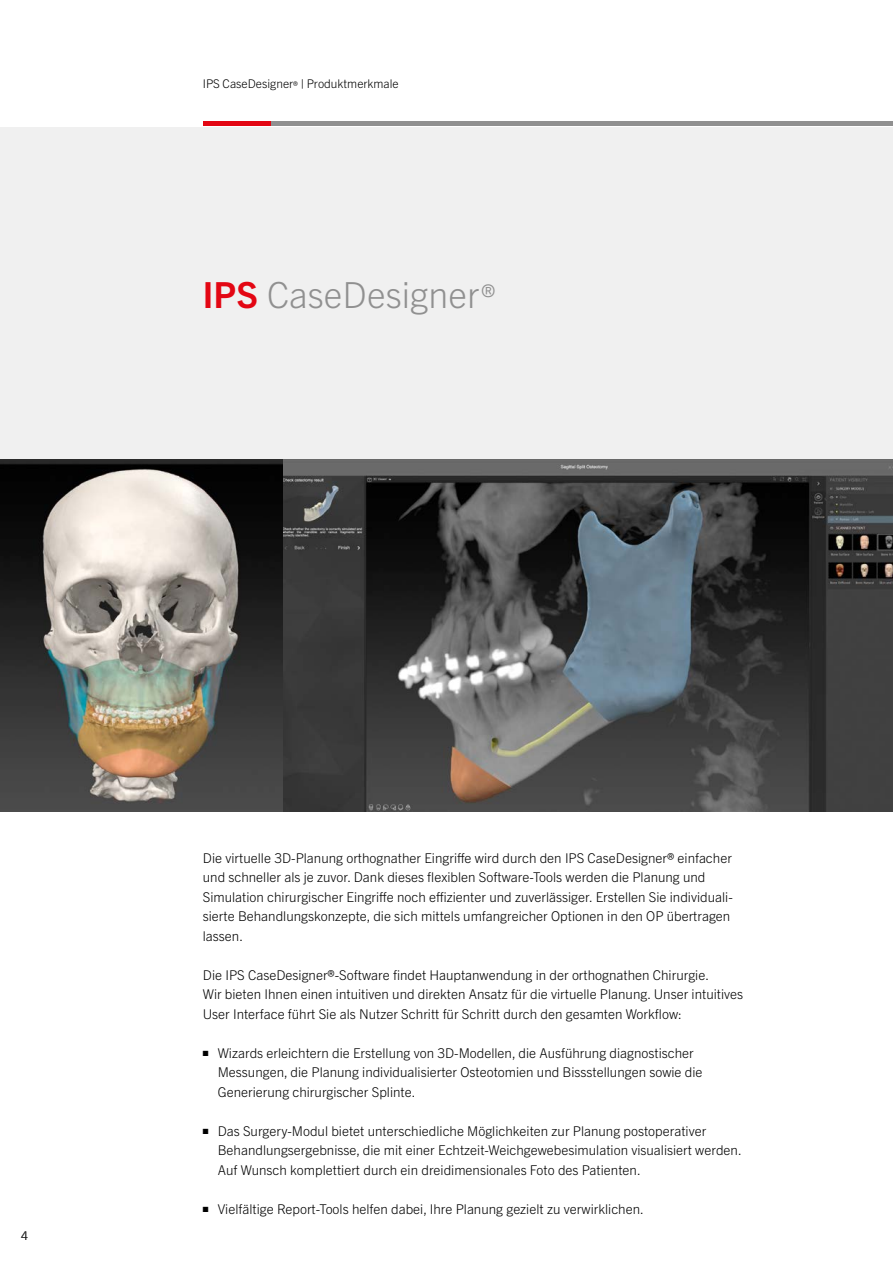
<style>
.page{position:relative;width:893px;height:1263px;background:#fff}
.page>*{position:absolute;margin:0;border:0;box-sizing:border-box;transform-origin:0 0}
.t1{font:300 36px "Trade Gothic Next LT Pro";color:#909090}
.t2{font:300 13.5px/19.5px "Trade Gothic Next LT Pro";color:#000}
.t3{font:300 12px "Trade Gothic Next LT Pro";color:#000}
.s1{font-size:9px}
.s2{font-weight:700;color:#e30613}
.s3{font-size:27px}
</style>
<div class="page">
<hr style="left:203px;top:121px;width:68px;height:4px;background:#e30613">
<hr style="left:271px;top:121px;width:622px;height:4px;background:#909090">
<div style="left:0;top:128px;width:893px;height:430px;background:#f0f0f0"></div>
<img style="left:283px;top:460px;width:610px;height:351px">
<img style="left:0;top:460px;width:283px;height:351px">
<p class="t3" style="left:203px;top:75px;width:197px">IPS CaseDesigner<span class="s1">®</span> | Produktmerkmale</p>
<h1 class="t1" style="left:203px;top:270px;width:294px"><span class="s2">IPS</span> CaseDesigner<span class="s3">®</span></h1>
<p class="t3" style="left:21px;top:1227px;width:8px">4</p>
<p class="t2" style="left:203px;top:847px;width:531px">Die virtuelle 3D-Planung orthognather Eingriffe wird durch den IPS CaseDesigner® einfacher und schneller als je zuvor. Dank dieses flexiblen Software-Tools werden die Planung und Simulation chirurgischer Eingriffe noch effizienter und zuverlässiger. Erstellen Sie individuali&shy;sierte Behandlungskonzepte, die sich mittels umfangreicher Optionen in den OP übertragen lassen.</p>
<p class="t2" style="left:203px;top:964px;width:542px">Die IPS CaseDesigner®-Software findet Hauptanwendung in der orthognathen Chirurgie.<br>Wir bieten Ihnen einen intuitiven und direkten Ansatz für die virtuelle Planung. Unser intuitives<br>User Interface führt Sie als Nutzer Schritt für Schritt durch den gesamten Workflow:</p>
<p class="t2" style="left:218px;top:1042px;width:486px;text-indent:-15px">■ Wizards erleichtern die Erstellung von 3D-Modellen, die Ausführung diagnostischer<br>Messungen, die Planung individualisierter Osteotomien und Bissstellungen sowie die<br>Generierung chirurgischer Splinte.</p>
<p class="t2" style="left:218px;top:1120px;width:525px;text-indent:-15px">■ Das Surgery-Modul bietet unterschiedliche Möglichkeiten zur Planung postoperativer<br>Behandlungsergebnisse, die mit einer Echtzeit-Weichgewebesimulation visualisiert werden.<br>Auf Wunsch komplettiert durch ein dreidimensionales Foto des Patienten.</p>
<p class="t2" style="left:203px;top:1198px;width:443px">■ Vielfältige Report-Tools helfen dabei, Ihre Planung gezielt zu verwirklichen.</p>
</div>
